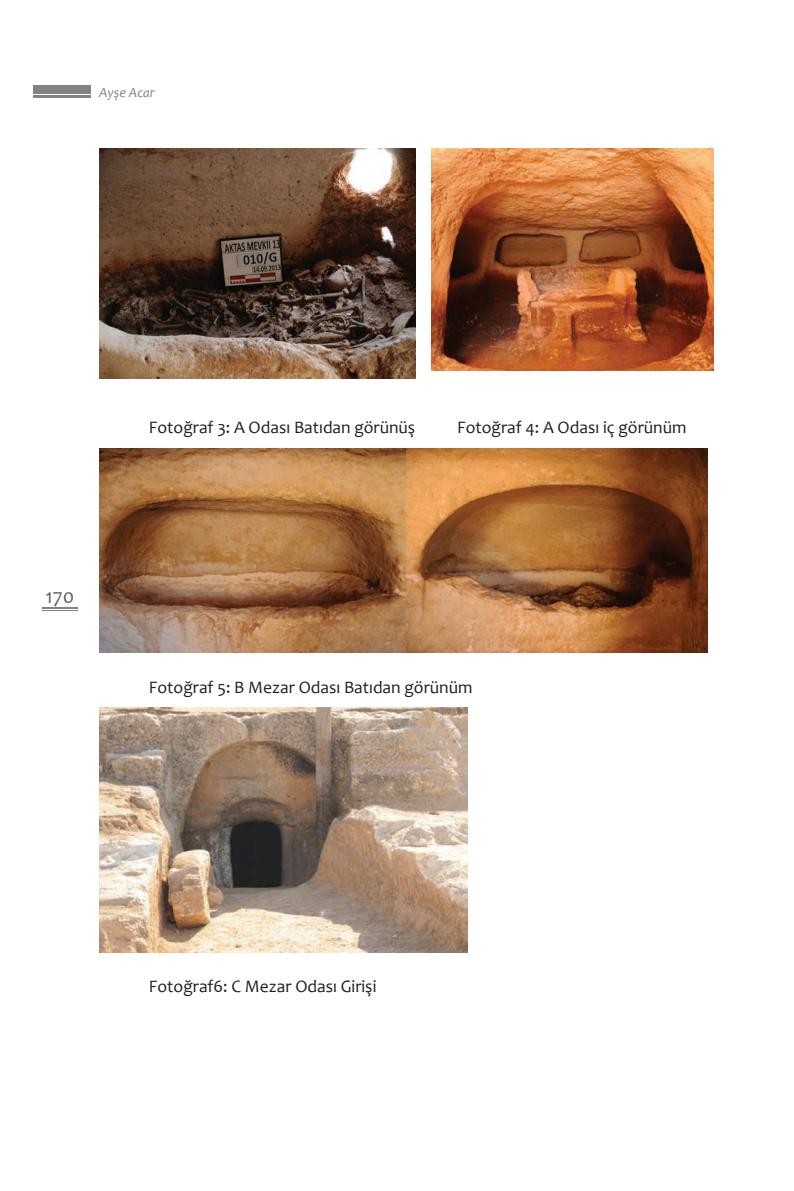
<style>
.page{position:relative;width:794px;height:1191px;background:#fff}
.page>*{position:absolute;margin:0;border:0;box-sizing:border-box;transform-origin:0 0}
.t1{font:21px "Candara";color:#636366}
.t2{font:17.5px "Candara";color:#231f20}
.t3{font:italic 14px "Candara";color:#808285}
</style>
<div class="page">
<hr style="left:42px;top:607px;width:36px;height:2px;background:#808285">
<hr style="left:42px;top:610px;width:36px;height:1px;background:#808285">
<div style="left:33px;top:86px;width:58px;height:8px;background:#808285"></div>
<hr style="left:33px;top:95px;width:58px;height:2px;background:#808285">
<img style="left:431px;top:149px;width:282px;height:221px">
<img style="left:99px;top:448px;width:609px;height:204px">
<img style="left:99px;top:708px;width:369px;height:244px">
<img style="left:99px;top:149px;width:316px;height:229px">
<p class="t3" style="left:99px;top:84px;width:57px">Ayşe Acar</p>
<p class="t1" style="left:46px;top:582px;width:30px">170</p>
<p class="t2" style="left:149px;top:416px;width:268px">Fotoğraf 3: A Odası Batıdan görünüş</p>
<p class="t2" style="left:457px;top:416px;width:231px">Fotoğraf 4: A Odası iç görünüm</p>
<p class="t2" style="left:149px;top:676px;width:325px">Fotoğraf 5: B Mezar Odası Batıdan görünüm</p>
<p class="t2" style="left:149px;top:975px;width:229px">Fotoğraf6: C Mezar Odası Girişi</p>
</div>
